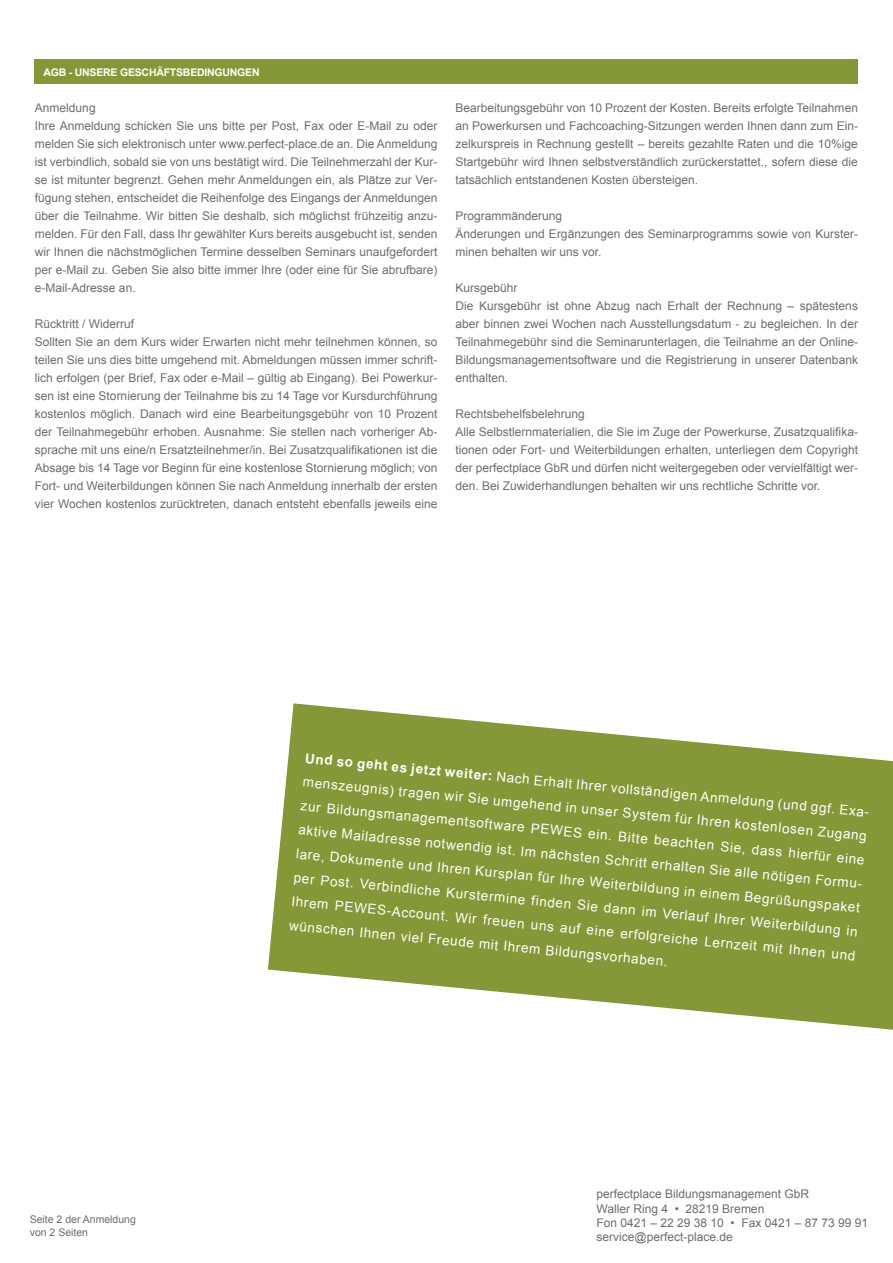
<style>
.page{position:relative;width:893px;height:1263px;background:#fff}
.page>*{position:absolute;margin:0;border:0;box-sizing:border-box;transform-origin:0 0}
.t1{font:13.5px/23.9px "Arial";color:#fff}
.t2{font:12px/18px "Arial";color:#6c6d70}
.t3{font:700 10.5px "Arial";letter-spacing:-.02em;color:#fff}
.t4{font:10.5px/12.6px "Arial";color:#6c6d70}
.s1{font-weight:700}
</style>
<div class="page">
<div style="left:35px;top:60px;width:823px;height:24px;background:#859838"></div>
<svg style="left:268px;top:703px;width:625px;height:327px;fill:#859838"></svg>
<p class="t3" style="left:43px;top:65px;width:218px">AGB - UNSERE GESCHÄFTSBEDINGUNGEN</p>
<p class="t2" style="left:35px;top:99px;width:404px">Anmeldung<br>Ihre Anmeldung schicken Sie uns bitte per Post, Fax oder E-Mail zu oder melden Sie sich elektronisch unter www.perfect-place.de an. Die Anmeldung ist verbindlich, sobald sie von uns bestätigt wird. Die Teilnehmerzahl der Kur&shy;se ist mitunter begrenzt. Gehen mehr Anmeldungen ein, als Plätze zur Ver&shy;fügung stehen, entscheidet die Reihenfolge des Eingangs der Anmeldungen über die Teilnahme. Wir bitten Sie deshalb, sich möglichst frühzeitig anzu&shy;melden. Für den Fall, dass Ihr gewählter Kurs bereits ausgebucht ist, senden wir Ihnen die nächstmöglichen Termine desselben Seminars unaufgefordert per e-Mail zu. Geben Sie also bitte immer Ihre (oder eine für Sie abrufbare) e-Mail-Adresse an.</p>
<p class="t2" style="left:35px;top:315px;width:404px">Rücktritt / Widerruf<br>Sollten Sie an dem Kurs wider Erwarten nicht mehr teilnehmen können, so teilen Sie uns dies bitte umgehend mit. Abmeldungen müssen immer schrift&shy;lich erfolgen (per Brief, Fax oder e-Mail – gültig ab Eingang). Bei Powerkur&shy;sen ist eine Stornierung der Teilnahme bis zu 14 Tage vor Kursdurchführung kostenlos möglich. Danach wird eine Bearbeitungsgebühr von 10 Prozent der Teilnahmegebühr erhoben. Ausnahme: Sie stellen nach vorheriger Ab&shy;sprache mit uns eine/n Ersatzteilnehmer/in. Bei Zusatzqualifikationen ist die Absage bis 14 Tage vor Beginn für eine kostenlose Stornierung möglich; von Fort- und Weiterbildungen können Sie nach Anmeldung innerhalb der ersten vier Wochen kostenlos zurücktreten, danach entsteht ebenfalls jeweils eine</p>
<p class="t2" style="left:455px;top:99px;width:404px;text-align:justify">Bearbeitungsgebühr von 10 Prozent der Kosten. Bereits erfolgte Teilnahmen an Powerkursen und Fachcoaching-Sitzungen werden Ihnen dann zum Ein&shy;zelkurspreis in Rechnung gestellt – bereits gezahlte Raten und die 10%ige Startgebühr wird Ihnen selbstverständlich zurückerstattet., sofern diese die tatsächlich entstandenen Kosten übersteigen.</p>
<p class="t2" style="left:455px;top:207px;width:404px">Programmänderung<br>Änderungen und Ergänzungen des Seminarprogramms sowie von Kurster&shy;minen behalten wir uns vor.</p>
<p class="t2" style="left:455px;top:279px;width:404px">Kursgebühr<br>Die Kursgebühr ist ohne Abzug nach Erhalt der Rechnung – spätestens aber binnen zwei Wochen nach Ausstellungsdatum - zu begleichen. In der Teilnahmegebühr sind die Seminarunterlagen, die Teilnahme an der Online-Bildungsmanagementsoftware und die Registrierung in unserer Datenbank enthalten.</p>
<p class="t2" style="left:455px;top:405px;width:404px">Rechtsbehelfsbelehrung<br>Alle Selbstlernmaterialien, die Sie im Zuge der Powerkurse, Zusatzqualifika&shy;tionen oder Fort- und Weiterbildungen erhalten, unterliegen dem Copyright der perfectplace GbR und dürfen nicht weitergegeben oder vervielfältigt wer&shy;den. Bei Zuwiderhandlungen behalten wir uns rechtliche Schritte vor.</p>
<p class="t4" style="left:30px;top:1213px;width:108px">Seite 2 der Anmeldung von 2 Seiten</p>
<p class="t1" style="left:305px;top:749px;width:572px;rotate:5deg"><sup>UND</sup> <sup>SO</sup> <sup>GEHTES</sup> <sup>JETZT</sup><span class="s1">WEITER:</span> Nach Erhalt Ihrer vollständigen Anmeldung (und ggf. Exa&shy;menszeugnis) tragen wir Sie umgehend in unser System für Ihren kostenlosen Zugang zur Bildungsmanagementsoftware PEWES ein. Bitte beachten Sie, dass hierfür eine aktive Mailadresse notwendig ist. Im nächsten Schritt erhalten Sie alle nötigen Formu&shy;lare, Dokumente und Ihren Kursplan für Ihre Weiterbildung in einem Begrüßungspaket per Post. Verbindliche Kurstermine finden Sie dann im Verlauf Ihrer Weiterbildung in Ihrem PEWES-Account. Wir freuen uns auf eine erfolgreiche Lernzeit mit Ihnen und wünschen Ihnen viel Freude mit Ihrem Bildungsvorhaben.</p>
<p class="t2" style="left:596px;top:1187px;width:273px;line-height:14.4px">perfectplace Bildungsmanagement GbR<br>Waller Ring 4 • 28219 Bremen<br>Fon 0421 – 22 29 38 10 • Fax 0421 – 87 73 99 91 service@perfect-place.de</p>
</div>
